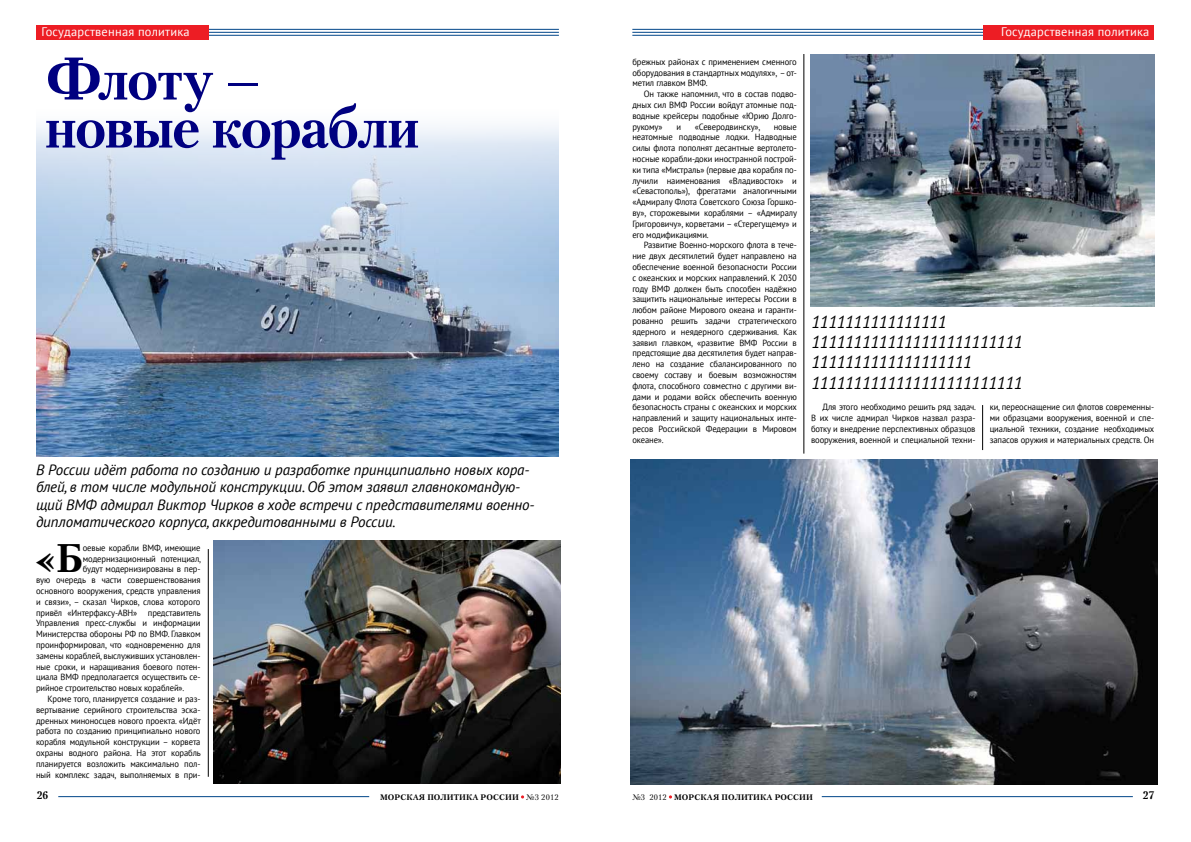
<style>
.page{position:relative;width:1191px;height:842px;background:#fff}
.page>*{position:absolute;margin:0;border:0;box-sizing:border-box;transform-origin:0 0}
.t1{font:700 56.7px/48px "Petersburg C";letter-spacing:-.03em;color:#000080}
.t2{font:700 39.9px "Petersburg C";color:#000;scale:.95 1}
.t3{font:italic 17.2px/20.1px "PT Sans";letter-spacing:-.03em;color:#000}
.t4{font:italic 15px/17.1px "PT Sans";letter-spacing:-.01em;color:#000}
.t5{font:12.4px "PT Sans";letter-spacing:.02em;color:#fff}
.t6{font:700 11px "Petersburg C";color:#000}
.t7{font:9px/10.8px "PT Sans";letter-spacing:-.01em;color:#000;text-align:justify;scale:.95 1}
.t8{font:700 8px "Petersburg C";letter-spacing:.02em;color:#000}
.s1{font-weight:400}
</style>
<div class="page">
<hr style="left:188px;top:29px;width:371px;height:1px;background:#004689">
<hr style="left:188px;top:32px;width:371px;height:1px;background:#004689">
<hr style="left:188px;top:35px;width:371px;height:1px;background:#004689">
<div style="left:36px;top:25px;width:172px;height:14px;background:#ed1d24"></div>
<hr style="left:58px;top:796px;width:311px;height:1px;background:#004689">
<hr style="left:632px;top:29px;width:371px;height:1px;background:#004689">
<hr style="left:632px;top:32px;width:371px;height:1px;background:#004689">
<hr style="left:632px;top:35px;width:371px;height:1px;background:#004689">
<div style="left:983px;top:25px;width:171px;height:14px;background:#ed1d24"></div>
<hr style="left:821px;top:796px;width:311px;height:1px;background:#004689">
<img style="left:213px;top:540px;width:348px;height:243px">
<hr style="left:208px;top:549px;width:1px;height:228px;background:#000">
<hr style="left:803px;top:54px;width:1px;height:400px;background:#000">
<hr style="left:982px;top:405px;width:1px;height:45px;background:#000">
<img style="left:36px;top:125px;width:522px;height:332px">
<img style="left:630px;top:459px;width:527px;height:325px">
<img style="left:810px;top:54px;width:344px;height:252px">
<h3 class="t5" style="left:41px;top:24px;width:150px">Государственная политика</h3>
<h3 class="t5" style="left:1001px;top:23px;width:150px">Государственная политика</h3>
<h1 class="t1" style="left:45px;top:55px;width:376px">Флоту – новые корабли</h1>
<p class="t7" style="left:632px;top:56px;width:175px">брежных районах с применением сменного оборудования в стандартных модулях», – от&shy;метил главком ВМФ.</p>
<p class="t7" style="left:632px;top:88px;width:175px;text-indent:11px">Он также напомнил, что в состав подво&shy;дных сил ВМФ России войдут атомные под&shy;водные крейсеры подобные «Юрию Долго&shy;рукому»</p>
<p class="t7" style="left:676px;top:121px;width:6px">и</p>
<p class="t7" style="left:695px;top:121px;width:71px">«Северодвинску»,</p>
<p class="t7" style="left:632px;top:121px;width:175px;text-indent:141px">новые неатомные подводные лодки. Надводные силы флота пополнят десантные вертолето&shy;носные корабли-доки иностранной построй&shy;ки типа «Мистраль» (первые два корабля по&shy;лучили наименования «Владивосток» и «Севастополь»), фрегатами аналогичными «Адмиралу Флота Советского Союза Горшко&shy;ву», сторожевыми кораблями – «Адмиралу Григоровичу», корветами – «Стерегущему» и его модификациями.</p>
<p class="t7" style="left:632px;top:240px;width:175px;text-indent:11px">Развитие Военно-морского флота в тече&shy;ние двух десятилетий будет направлено на обеспечение военной безопасности России с океанских и морских направлений. К 2030 году ВМФ должен быть способен надёжно защитить национальные интересы России в любом районе Мирового океана и гаранти&shy;рованно решить задачи стратегического ядерного и неядерного сдерживания. Как заявил главком, «развитие ВМФ России в предстоящие два десятилетия будет направ&shy;лено на создание сбалансированного по своему составу и боевым возможностям флота, способного совместно с другими ви&shy;дами и родами войск обеспечить военную безопасность страны с океанских и морских направлений и защиту национальных инте&shy;ресов Российской Федерации в Мировом океане».</p>
<h3 class="t3" style="left:811px;top:312px;width:213px">1111111111111111<br>1111111111111111111111111<br>1111111111111111111<br>1111111111111111111111111</h3>
<p class="t7" style="left:811px;top:402px;width:175px;text-indent:11px">Для этого необходимо решить ряд задач.<br>В их числе адмирал Чирков назвал разра&shy;ботку и внедрение перспективных образцов вооружения, военной и специальной техни-</p>
<p class="t7" style="left:989px;top:402px;width:175px">ки, переоснащение сил флотов современны&shy;ми образцами вооружения, военной и спе&shy;циальной техники, создание необходимых запасов оружия и материальных средств. Он</p>
<p class="t4" style="left:36px;top:461px;width:500px">В России идёт работа по созданию и разработке принципиально новых кора&shy;блей, в том числе модульной конструкции. Об этом заявил главнокомандую&shy;щий ВМФ адмирал Виктор Чирков в ходе встречи с представителями военно&shy;дипломатического корпуса, аккредитованными в России.</p>
<h2 class="t2" style="left:33px;top:534px;width:54px">«Б</h2>
<p class="t7" style="left:83px;top:542px;width:125px">оевые корабли ВМФ, имеющие</p>
<p class="t7" style="left:83px;top:553px;width:126px">модернизационный потенциал,</p>
<p class="t7" style="left:83px;top:564px;width:125px">будут модернизированы в пер-</p>
<p class="t7" style="left:36px;top:574px;width:175px">вую очередь в части совершенствования</p>
<p class="t7" style="left:36px;top:585px;width:175px">основного вооружения, средств управления</p>
<p class="t7" style="left:36px;top:596px;width:175px">и связи», – сказал Чирков, слова которого</p>
<p class="t7" style="left:36px;top:607px;width:175px">привёл «Интерфаксу-АВН» представитель</p>
<p class="t7" style="left:36px;top:618px;width:175px">Управления пресс-службы и информации</p>
<p class="t7" style="left:36px;top:628px;width:175px">Министерства обороны РФ по ВМФ. Главком</p>
<p class="t7" style="left:36px;top:639px;width:175px">проинформировал, что «одновременно для</p>
<p class="t7" style="left:36px;top:650px;width:175px">замены кораблей, выслуживших установлен-</p>
<p class="t7" style="left:36px;top:661px;width:175px">ные сроки, и наращивания боевого потен-</p>
<p class="t7" style="left:36px;top:672px;width:175px">циала ВМФ предполагается осуществить се-</p>
<p class="t7" style="left:36px;top:682px;width:158px">рийное строительство новых кораблей».</p>
<p class="t7" style="left:47px;top:693px;width:163px">Кроме того, планируется создание и раз-</p>
<p class="t7" style="left:36px;top:704px;width:175px">вертывание серийного строительства эска-</p>
<p class="t7" style="left:36px;top:715px;width:175px">дренных миноносцев нового проекта. «Идёт</p>
<p class="t7" style="left:36px;top:726px;width:175px">работа по созданию принципиально нового</p>
<p class="t7" style="left:36px;top:736px;width:175px">корабля модульной конструкции – корвета</p>
<p class="t7" style="left:36px;top:747px;width:175px">охраны водного района. На этот корабль</p>
<p class="t7" style="left:36px;top:758px;width:175px">планируется возложить максимально пол-</p>
<p class="t7" style="left:36px;top:769px;width:175px">ный комплекс задач, выполняемых в при-</p>
<p class="t6" style="left:37px;top:789px;width:13px">26</p>
<p class="t8" style="left:380px;top:792px;width:180px">МОРСКАЯ ПОЛИТИКА РОССИИ <span class="s1">№3 2012</span></p>
<p class="t8" style="left:632px;top:792px;width:182px"><span class="s1">№3 2012</span> МОРСКАЯ ПОЛИТИКА РОССИИ</p>
<p class="t6" style="left:1142px;top:789px;width:13px">27</p>
</div>
